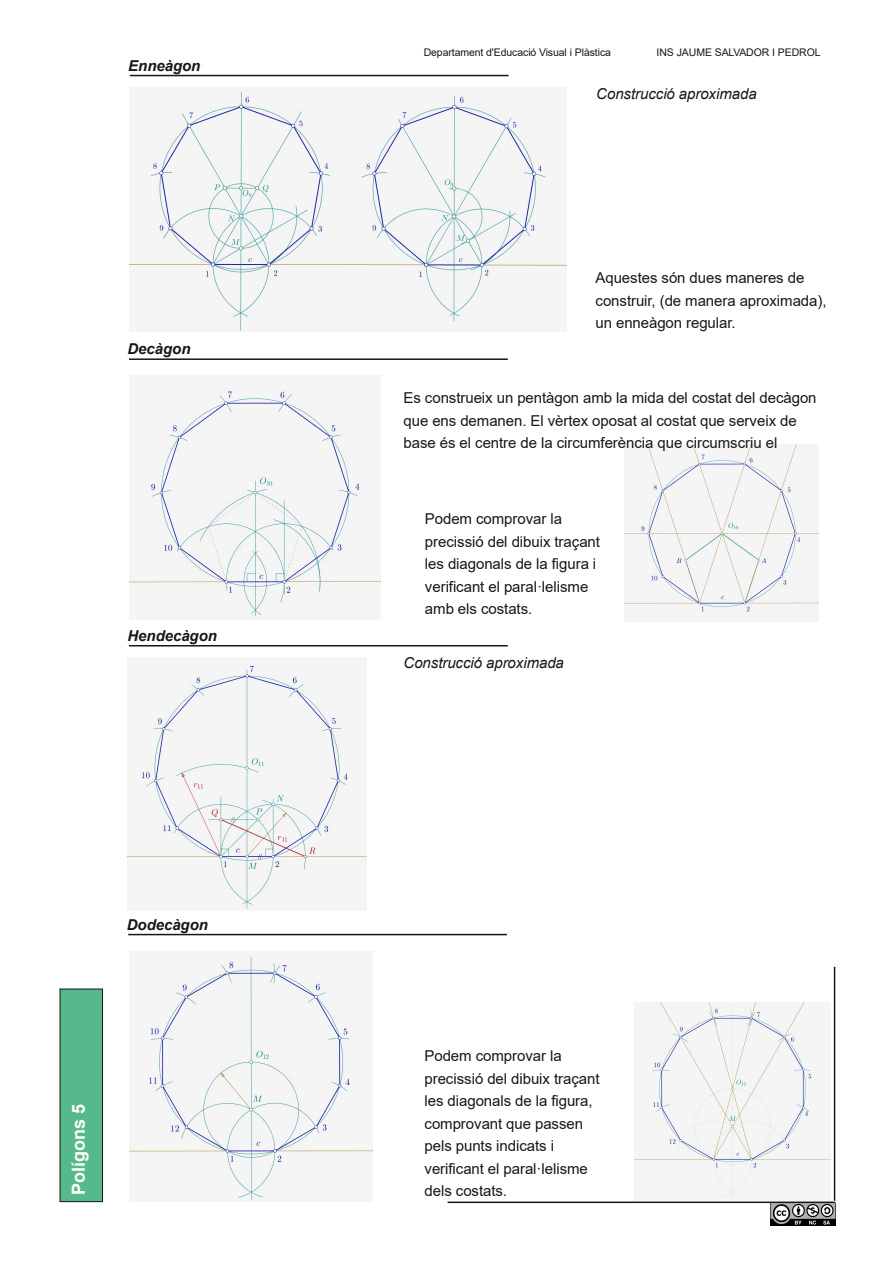
<style>
.page{position:relative;width:893px;height:1263px;background:#fff}
.page>*{position:absolute;margin:0;border:0;box-sizing:border-box;transform-origin:0 0}
.t1{font:700 18px "Arial";color:#fff}
.t2{font:15px/22.5px "Arial";letter-spacing:-.005em;color:#181715}
.t3{font:italic 15px "Arial";letter-spacing:-.005em;color:#181715}
.t4{font:italic 700 15px "Arial";color:#181715}
.t5{font:10.5px "Arial";letter-spacing:-.01em;color:#181715}
</style>
<div class="page">
<div style="left:60px;top:989px;width:43px;height:212px;background:#55b98d"></div>
<div style="left:60px;top:989px;width:43px;height:212px;border:1px solid #181715"></div>
<img style="left:771px;top:1202px;width:65px;height:23px">
<hr style="left:448px;top:1201px;width:387px;height:2px;background:#181715">
<hr style="left:834px;top:967px;width:1px;height:234px;background:#181715">
<hr style="left:130px;top:75px;width:379px;height:1px;background:#181715">
<img style="left:129px;top:87px;width:437px;height:245px">
<hr style="left:129px;top:358px;width:379px;height:2px;background:#181715">
<img style="left:129px;top:386px;width:252px;height:234px">
<img style="left:624px;top:444px;width:194px;height:169px">
<hr style="left:129px;top:645px;width:379px;height:1px;background:#181715">
<img style="left:128px;top:662px;width:238px;height:248px">
<hr style="left:128px;top:934px;width:379px;height:1px;background:#181715">
<img style="left:129px;top:956px;width:244px;height:245px">
<img style="left:635px;top:1002px;width:196px;height:197px">
<p class="t4" style="left:128px;top:57px;width:74px">Enneàgon</p>
<p class="t4" style="left:128px;top:341px;width:64px">Decàgon</p>
<p class="t4" style="left:128px;top:627px;width:91px">Hendecàgon</p>
<p class="t4" style="left:127px;top:916px;width:83px">Dodecàgon</p>
<p class="t1" style="left:69px;top:1194px;width:92px;rotate:-90deg">Polígons 5</p>
<p class="t5" style="left:424px;top:46px;width:189px">Departament d'Educació Visual i Plàstica</p>
<p class="t5" style="left:657px;top:46px;width:166px">INS JAUME SALVADOR I PEDROL</p>
<p class="t3" style="left:596px;top:86px;width:162px">Construcció aproximada</p>
<p class="t2" style="left:596px;top:267px;width:232px">Aquestes són dues maneres de construir, (de manera aproximada), un enneàgon regular.</p>
<p class="t2" style="left:404px;top:387px;width:415px">Es construeix un pentàgon amb la mida del costat del decàgon que ens demanen. El vèrtex oposat al costat que serveix de base és el centre de la circumferència que circumscriu el</p>
<p class="t2" style="left:425px;top:508px;width:177px">Podem comprovar la precissió del dibuix traçant les diagonals de la figura i verificant el paralꞏlelisme amb els costats.</p>
<p class="t3" style="left:404px;top:655px;width:162px">Construcció aproximada</p>
<p class="t2" style="left:424px;top:1045px;width:177px">Podem comprovar la precissió del dibuix traçant les diagonals de la figura, comprovant que passen pels punts indicats i verificant el paralꞏlelisme dels costats.</p>
</div>
